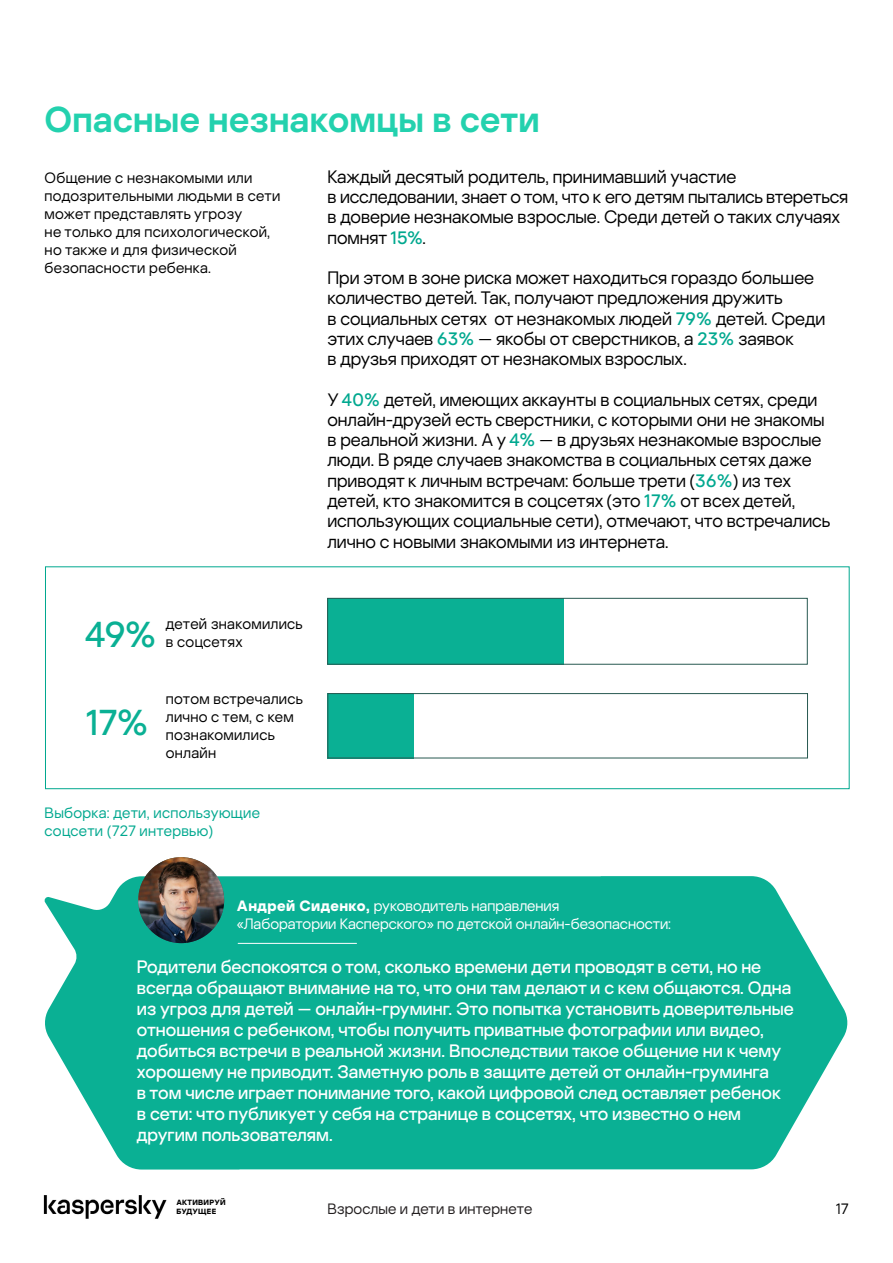
<style>
.page{position:relative;width:893px;height:1263px;background:#fff}
.page>*{position:absolute;margin:0;border:0;box-sizing:border-box;transform-origin:0 0}
.t1{font:600 36px "Kaspersky Sans Display";letter-spacing:.01em;color:#23d1ae}
.t2{font:500 36px "Kaspersky Sans Display";color:#0ab094}
.t3{font:18px/20.2px "Kaspersky Sans Display";color:#000}
.t4{font:500 18px/21px "Kaspersky Sans Display";color:#fff}
.t5{font:15px/18px "Kaspersky Sans Display";letter-spacing:.02em;color:#000}
.t6{font:15px/18px "Kaspersky Sans Display";color:#fff}
.t7{font:15px/18px "Kaspersky Sans Display";letter-spacing:.02em;color:#00a88f}
.t8{font:15px "Kaspersky Sans Display";letter-spacing:.01em;color:#231f20}
.t9{font:15px "Kaspersky Sans Display";color:#000101}
.t10{font:700 7.5px/8.1px "Kaspersky Sans Display";letter-spacing:.04em;color:#000}
.s1{font-weight:500;color:#00a88f}
.s2{color:#000101}
.s3{font-weight:700}
</style>
<div class="page">
<img style="left:43px;top:1195px;width:124px;height:24px">
<div style="left:327px;top:598px;width:236px;height:67px;background:#0ab094"></div>
<div style="left:327px;top:693px;width:87px;height:65px;background:#0ab094"></div>
<div style="left:327px;top:598px;width:481px;height:67px;border:1px solid #285951"></div>
<div style="left:327px;top:693px;width:481px;height:65px;border:1px solid #285951"></div>
<svg style="left:44px;top:876px;width:804px;height:293px;fill:#0ab094"></svg>
<hr style="left:238px;top:943px;width:119px;height:1px;background:#fff">
<img style="left:138px;top:857px;width:86px;height:86px;border-radius:43px">
<div style="left:45px;top:566px;width:805px;height:223px;border:1px solid #00a88f"></div>
<h1 class="t1" style="left:44px;top:97px;width:497px">Опасные незнакомцы в сети</h1>
<p class="t5" style="left:45px;top:169px;width:237px">Общение с незнакомыми или подозрительными людьми в сети может представлять угрозу<br>не только для психологической, но также и для физической безопасности ребенка.</p>
<p class="t3" style="left:327px;top:167px;width:522px">Каждый десятый родитель, принимавший участие<br>в исследовании, знает о том, что к его детям пытались втереться в доверие незнакомые взрослые. Среди детей о таких случаях помнят <span class="s1">15%</span>.</p>
<p class="t3" style="left:327px;top:268px;width:499px">При этом в зоне риска может находиться гораздо большее количество детей. Так, получают предложения дружить<br>в социальных сетях от незнакомых людей <span class="s1">79%</span> детей. Среди этих случаев <span class="s1">63%</span> <span class="s2">—</span> якобы от сверстников, а <span class="s1">23%</span> заявок<br>в друзья приходят от незнакомых взрослых.</p>
<p class="t3" style="left:327px;top:389px;width:505px">У <span class="s1">40%</span> детей, имеющих аккаунты в социальных сетях, среди онлайн-друзей есть сверстники, с которыми они не знакомы в реальной жизни. А у <span class="s1">4%</span> <span class="s2">—</span> в друзьях незнакомые взрослые люди. В ряде случаев знакомства в социальных сетях даже приводят к личным встречам: больше трети (<span class="s1">36%</span>) из тех детей, кто знакомится в соцсетях (это <span class="s1">17%</span> от всех детей, использующих социальные сети), отмечают, что встречались лично с новыми знакомыми из интернета.</p>
<h1 class="t2" style="left:85px;top:613px;width:72px">49%</h1>
<p class="t5" style="left:166px;top:614px;width:138px">детей знакомились в соцсетях</p>
<h1 class="t2" style="left:87px;top:702px;width:62px">17%</h1>
<p class="t5" style="left:166px;top:689px;width:139px">потом встречались лично с тем, с кем познакомились онлайн</p>
<p class="t7" style="left:45px;top:804px;width:217px">Выборка: дети, использующие соцсети (727 интервью)</p>
<p class="t6" style="left:237px;top:897px;width:436px"><span class="s3">Андрей Сиденко,</span> руководитель направления<br>«Лаборатории Касперского» по детской онлайн-безопасности:</p>
<p class="t4" style="left:137px;top:956px;width:658px">Родители беспокоятся о том, сколько времени дети проводят в сети, но не всегда обращают внимание на то, что они там делают и с кем общаются. Одна из угроз для детей — онлайн-груминг. Это попытка установить доверительные отношения с ребенком, чтобы получить приватные фотографии или видео, добиться встречи в реальной жизни. Впоследствии такое общение ни к чему хорошему не приводит. Заметную роль в защите детей от онлайн-груминга<br>в том числе играет понимание того, какой цифровой след оставляет ребенок в сети: что публикует у себя на странице в соцсетях, что известно о нем другим пользователям.</p>
<p class="t10" style="left:176px;top:1199px;width:51px">АКТИВИРУЙ<br>БУДУЩЕЕ</p>
<p class="t8" style="left:327px;top:1200px;width:206px">Взрослые и дети в интернете</p>
<p class="t9" style="left:836px;top:1200px;width:14px">17</p>
</div>
